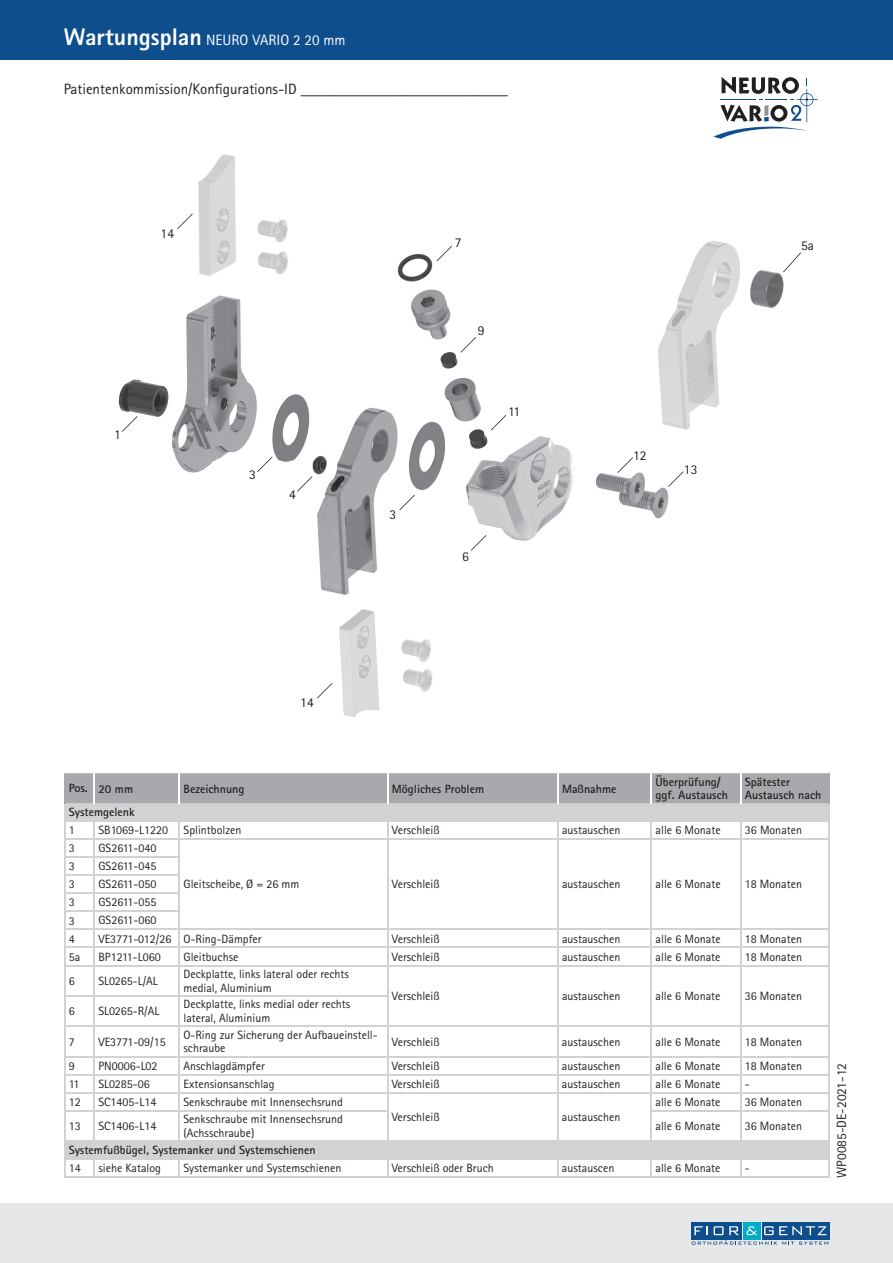
<style>
.page{position:relative;width:893px;height:1263px;background:#fff}
.page>*{position:absolute;margin:0;border:0;box-sizing:border-box;transform-origin:0 0}
.t1{font:15px "Rotis Sans Serif Pro";color:#231f20}
.t2{font:15px "Rotis Sans Serif Pro";color:#fff}
.t3{font:13.5px "Rotis Sans Serif Pro";color:#231f20}
.t4{font:12px/13.5px "Rotis Sans Serif Pro";color:#231f20}
.t5{font:700 12px/13.5px "Rotis Sans Serif Pro";color:#231f20}
.s1{font-weight:800;font-size:24px}
.s2{font-family:"Minion Pro";font-size:18px}
</style>
<div class="page">
<img style="left:118px;top:213px;width:93px;height:260px">
<img style="left:271px;top:245px;width:298px;height:350px">
<img style="left:569px;top:451px;width:100px;height:68px">
<img style="left:211px;top:295px;width:47px;height:178px">
<img style="left:672px;top:241px;width:112px;height:189px">
<img style="left:658px;top:316px;width:14px;height:110px">
<img style="left:197px;top:154px;width:93px;height:127px">
<img style="left:339px;top:609px;width:94px;height:109px">
<div style="left:0;top:0;width:893px;height:60px;background:#0f4e8c"></div>
<div style="left:0;top:1203px;width:893px;height:60px;background:#e6e7e9"></div>
<div style="left:743px;top:1222px;width:17px;height:17px;background:#00abc5"></div>
<div style="left:762px;top:1222px;width:67px;height:17px;background:#0f4e8c"></div>
<div style="left:691px;top:1222px;width:51px;height:17px;background:#0f4e8c"></div>
<svg style="left:692px;top:1226px;width:136px;height:19px"></svg>
<svg style="left:713px;top:77px;width:105px;height:62px"></svg>
<hr style="left:64px;top:1176px;width:30px;height:2px;background:#d1d2d4">
<hr style="left:94px;top:1176px;width:85px;height:2px;background:#d1d2d4">
<hr style="left:179px;top:1176px;width:209px;height:2px;background:#d1d2d4">
<hr style="left:388px;top:1176px;width:170px;height:2px;background:#d1d2d4">
<hr style="left:558px;top:1176px;width:93px;height:2px;background:#d1d2d4">
<hr style="left:651px;top:1176px;width:90px;height:2px;background:#d1d2d4">
<hr style="left:741px;top:1176px;width:88px;height:2px;background:#d1d2d4">
<svg style="left:64px;top:773px;width:765px;height:403px"></svg>
<hr style="left:558px;top:1140px;width:93px;height:2px;background:#d1d2d4">
<svg style="left:122px;top:416px;width:15px;height:16px"></svg>
<svg style="left:257px;top:457px;width:15px;height:15px"></svg>
<svg style="left:399px;top:495px;width:16px;height:15px"></svg>
<svg style="left:297px;top:476px;width:15px;height:16px"></svg>
<svg style="left:317px;top:683px;width:15px;height:15px"></svg>
<svg style="left:177px;top:214px;width:16px;height:15px"></svg>
<svg style="left:471px;top:535px;width:15px;height:16px"></svg>
<svg style="left:460px;top:337px;width:16px;height:16px"></svg>
<svg style="left:491px;top:415px;width:15px;height:15px"></svg>
<svg style="left:617px;top:457px;width:16px;height:16px"></svg>
<svg style="left:668px;top:471px;width:16px;height:16px"></svg>
<svg style="left:437px;top:246px;width:15px;height:15px"></svg>
<svg style="left:783px;top:252px;width:18px;height:20px"></svg>
<p class="t2" style="left:64px;top:31px;width:283px"><span class="s1">Wartungsplan</span> NEURO VARIO 2 20 mm</p>
<p class="t1" style="left:64px;top:80px;width:445px">Patientenkommission/Konfigurations-ID <span class="s2">_______________________</span></p>
<p class="t3" style="left:161px;top:226px;width:15px">14</p>
<p class="t3" style="left:114px;top:426px;width:8px">1</p>
<p class="t3" style="left:249px;top:466px;width:8px">3</p>
<p class="t3" style="left:289px;top:486px;width:8px">4</p>
<p class="t3" style="left:390px;top:507px;width:8px">3</p>
<p class="t3" style="left:455px;top:234px;width:8px">7</p>
<p class="t3" style="left:801px;top:238px;width:15px">5a</p>
<p class="t3" style="left:478px;top:323px;width:8px">9</p>
<p class="t3" style="left:508px;top:404px;width:14px">11</p>
<p class="t3" style="left:462px;top:548px;width:8px">6</p>
<p class="t3" style="left:633px;top:447px;width:15px">12</p>
<p class="t3" style="left:684px;top:461px;width:15px">13</p>
<p class="t3" style="left:300px;top:695px;width:15px">14</p>
<p class="t5" style="left:69px;top:781px;width:66px">Pos. 20 mm</p>
<p class="t5" style="left:184px;top:782px;width:62px">Bezeichnung</p>
<p class="t5" style="left:392px;top:782px;width:94px">Mögliches Problem</p>
<p class="t5" style="left:562px;top:782px;width:56px">Maßnahme</p>
<p class="t5" style="left:656px;top:775px;width:74px">Überprüfung/ ggf. Austausch</p>
<p class="t5" style="left:745px;top:775px;width:78px">Spätester<br>Austausch nach</p>
<p class="t5" style="left:69px;top:805px;width:67px">Systemgelenk</p>
<p class="t4" style="left:69px;top:823px;width:7px">1</p>
<p class="t4" style="left:99px;top:823px;width:71px">SB1069-L1220</p>
<p class="t4" style="left:184px;top:823px;width:59px">Splintbolzen</p>
<p class="t4" style="left:392px;top:823px;width:49px">Verschleiß</p>
<p class="t4" style="left:562px;top:823px;width:60px">austauschen</p>
<p class="t4" style="left:656px;top:823px;width:67px">alle 6 Monate</p>
<p class="t4" style="left:745px;top:823px;width:59px">36 Monaten</p>
<p class="t4" style="left:69px;top:841px;width:7px">3</p>
<p class="t4" style="left:99px;top:841px;width:59px">GS2611-040</p>
<p class="t4" style="left:184px;top:878px;width:117px">Gleitscheibe, Ø = 26 mm</p>
<p class="t4" style="left:392px;top:878px;width:49px">Verschleiß</p>
<p class="t4" style="left:562px;top:878px;width:60px">austauschen</p>
<p class="t4" style="left:656px;top:878px;width:67px">alle 6 Monate</p>
<p class="t4" style="left:745px;top:878px;width:59px">18 Monaten</p>
<p class="t4" style="left:69px;top:859px;width:7px">3</p>
<p class="t4" style="left:99px;top:859px;width:59px">GS2611-045</p>
<p class="t4" style="left:69px;top:878px;width:7px">3</p>
<p class="t4" style="left:99px;top:877px;width:59px">GS2611-050</p>
<p class="t4" style="left:69px;top:896px;width:7px">3</p>
<p class="t4" style="left:99px;top:895px;width:59px">GS2611-055</p>
<p class="t4" style="left:69px;top:914px;width:7px">3</p>
<p class="t4" style="left:99px;top:913px;width:59px">GS2611-060</p>
<p class="t4" style="left:69px;top:932px;width:7px">4</p>
<p class="t4" style="left:99px;top:932px;width:165px">VE3771-012/26 O-Ring-Dämpfer</p>
<p class="t4" style="left:392px;top:932px;width:49px">Verschleiß</p>
<p class="t4" style="left:562px;top:932px;width:60px">austauschen</p>
<p class="t4" style="left:656px;top:932px;width:67px">alle 6 Monate</p>
<p class="t4" style="left:745px;top:932px;width:59px">18 Monaten</p>
<p class="t4" style="left:69px;top:950px;width:13px">5a</p>
<p class="t4" style="left:98px;top:950px;width:64px">BP1211-L060</p>
<p class="t4" style="left:184px;top:950px;width:56px">Gleitbuchse</p>
<p class="t4" style="left:392px;top:950px;width:49px">Verschleiß</p>
<p class="t4" style="left:562px;top:950px;width:60px">austauschen</p>
<p class="t4" style="left:655px;top:950px;width:67px">alle 6 Monate</p>
<p class="t4" style="left:745px;top:950px;width:59px">18 Monaten</p>
<p class="t4" style="left:69px;top:974px;width:7px">6</p>
<p class="t4" style="left:98px;top:974px;width:61px">SL0265-L/AL</p>
<p class="t4" style="left:184px;top:967px;width:167px">Deckplatte, links lateral oder rechts medial, Aluminium</p>
<p class="t4" style="left:392px;top:989px;width:49px">Verschleiß</p>
<p class="t4" style="left:562px;top:989px;width:60px">austauschen</p>
<p class="t4" style="left:655px;top:989px;width:67px">alle 6 Monate</p>
<p class="t4" style="left:745px;top:989px;width:59px">36 Monaten</p>
<p class="t4" style="left:69px;top:1004px;width:7px">6</p>
<p class="t4" style="left:98px;top:1004px;width:62px">SL0265-R/AL</p>
<p class="t4" style="left:184px;top:998px;width:168px">Deckplatte, links medial oder rechts lateral, Aluminium</p>
<p class="t4" style="left:69px;top:1035px;width:7px">7</p>
<p class="t4" style="left:98px;top:1035px;width:69px">VE3771-09/15</p>
<p class="t4" style="left:184px;top:1028px;width:196px">O-Ring zur Sicherung der Aufbaueinstell&shy;schraube</p>
<p class="t4" style="left:392px;top:1035px;width:49px">Verschleiß</p>
<p class="t4" style="left:562px;top:1035px;width:60px">austauschen</p>
<p class="t4" style="left:655px;top:1035px;width:67px">alle 6 Monate</p>
<p class="t4" style="left:745px;top:1035px;width:59px">18 Monaten</p>
<p class="t4" style="left:69px;top:1059px;width:7px">9</p>
<p class="t4" style="left:98px;top:1059px;width:60px">PN0006-L02</p>
<p class="t4" style="left:184px;top:1059px;width:83px">Anschlagdämpfer</p>
<p class="t4" style="left:392px;top:1059px;width:49px">Verschleiß</p>
<p class="t4" style="left:562px;top:1059px;width:60px">austauschen</p>
<p class="t4" style="left:655px;top:1059px;width:67px">alle 6 Monate</p>
<p class="t4" style="left:745px;top:1059px;width:59px">18 Monaten</p>
<p class="t4" style="left:69px;top:1077px;width:12px">11</p>
<p class="t4" style="left:98px;top:1077px;width:53px">SL0285-06</p>
<p class="t4" style="left:183px;top:1077px;width:93px">Extensionsanschlag</p>
<p class="t4" style="left:392px;top:1077px;width:49px">Verschleiß</p>
<p class="t4" style="left:562px;top:1077px;width:60px">austauschen</p>
<p class="t4" style="left:655px;top:1077px;width:67px">alle 6 Monate</p>
<p class="t4" style="left:745px;top:1077px;width:6px">-</p>
<p class="t4" style="left:69px;top:1095px;width:13px">12</p>
<p class="t4" style="left:98px;top:1095px;width:59px">SC1405-L14</p>
<p class="t4" style="left:183px;top:1095px;width:161px">Senkschraube mit Innensechsrund</p>
<p class="t4" style="left:392px;top:1110px;width:49px">Verschleiß</p>
<p class="t4" style="left:562px;top:1110px;width:60px">austauschen</p>
<p class="t4" style="left:655px;top:1095px;width:67px">alle 6 Monate</p>
<p class="t4" style="left:745px;top:1095px;width:59px">36 Monaten</p>
<p class="t4" style="left:69px;top:1119px;width:13px">13</p>
<p class="t4" style="left:98px;top:1119px;width:59px">SC1406-L14</p>
<p class="t4" style="left:183px;top:1112px;width:161px">Senkschraube mit Innensechsrund (Achsschraube)</p>
<p class="t4" style="left:655px;top:1119px;width:67px">alle 6 Monate</p>
<p class="t4" style="left:745px;top:1119px;width:59px">36 Monaten</p>
<p class="t5" style="left:69px;top:1143px;width:249px">Systemfußbügel, Systemanker und Systemschienen</p>
<p class="t4" style="left:69px;top:1161px;width:13px">14</p>
<p class="t4" style="left:98px;top:1161px;width:64px">siehe Katalog</p>
<p class="t4" style="left:183px;top:1161px;width:159px">Systemanker und Systemschienen</p>
<p class="t4" style="left:392px;top:1161px;width:103px">Verschleiß oder Bruch</p>
<p class="t4" style="left:562px;top:1161px;width:54px">austauscen</p>
<p class="t4" style="left:655px;top:1161px;width:67px">alle 6 Monate</p>
<p class="t4" style="left:745px;top:1161px;width:6px">-</p>
<p class="t3" style="left:834px;top:1178px;width:116px;rotate:-90deg">WP0085-DE-2021-12</p>
</div>
